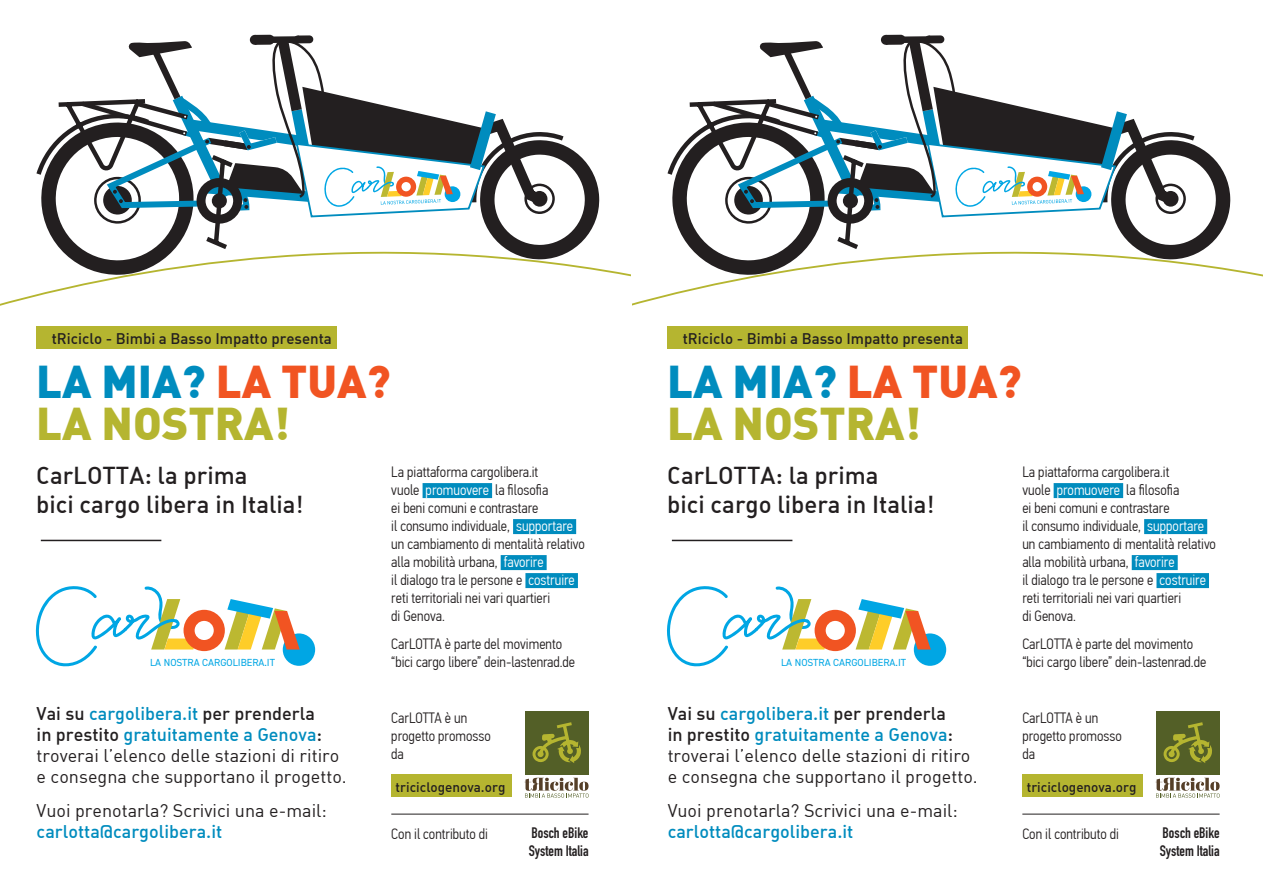
<style>
.page{position:relative;width:1263px;height:893px;background:#fff}
.page>*{position:absolute;margin:0;border:0;box-sizing:border-box;transform-origin:0 0}
.t1{font:45px/42px "DIN Black Alternate";color:#b5b530}
.t2{font:24px/28.8px "DIN Medium Alternate";color:#231f20}
.t3{font:18px/21px "DIN";color:#231f20}
.t4{font:18px/21px "DIN Medium Alternate";color:#008cbe}
.t5{font:15.15px "DIN Medium Alternate";color:#231f20}
.t6{font:300 15px/18px "PF Din Text Cond Pro";color:#231f20}
.t7{font:700 15px/18px "DIN Condensed";color:#231f20}
.t8{font:13.5px "DIN Medium Alternate";color:#231f20}
.t9{font:10.2px "DIN2014";color:#00a6e4}
.s1{color:#008cbe}
.s2{color:#f15422}
.s3{color:#fff}
.s4{color:#231f20}
</style>
<div class="page">
<div style="left:667px;top:327px;width:300px;height:22px;background:#b5b530"></div>
<div style="left:36px;top:327px;width:300px;height:22px;background:#b5b530"></div>
<div style="left:1022px;top:775px;width:121px;height:22px;background:#b5b530"></div>
<div style="left:391px;top:775px;width:121px;height:22px;background:#b5b530"></div>
<div style="left:1054px;top:483px;width:69px;height:15px;background:#008cbe"></div>
<div style="left:1144px;top:519px;width:63px;height:15px;background:#008cbe"></div>
<div style="left:1132px;top:555px;width:46px;height:15px;background:#008cbe"></div>
<div style="left:1156px;top:573px;width:53px;height:15px;background:#008cbe"></div>
<div style="left:423px;top:483px;width:69px;height:15px;background:#008cbe"></div>
<div style="left:513px;top:519px;width:63px;height:15px;background:#008cbe"></div>
<div style="left:501px;top:555px;width:46px;height:15px;background:#008cbe"></div>
<div style="left:525px;top:573px;width:53px;height:15px;background:#008cbe"></div>
<svg style="left:667px;top:34px;width:572px;height:250px"></svg>
<svg style="left:36px;top:34px;width:572px;height:250px"></svg>
<hr style="left:672px;top:540px;width:120px;height:1px;background:#231f20">
<hr style="left:41px;top:540px;width:120px;height:1px;background:#231f20">
<hr style="left:1022px;top:814px;width:197px;height:1px;background:#231f20">
<hr style="left:391px;top:814px;width:197px;height:1px;background:#231f20">
<div style="left:1156px;top:711px;width:63px;height:64px;background:#535f27"></div>
<svg style="left:1163px;top:722px;width:49px;height:41px"></svg>
<svg style="left:1155px;top:778px;width:64px;height:20px"></svg>
<div style="left:525px;top:711px;width:63px;height:64px;background:#535f27"></div>
<svg style="left:532px;top:722px;width:49px;height:41px"></svg>
<svg style="left:524px;top:778px;width:64px;height:20px"></svg>
<div style="left:914px;top:633px;width:32px;height:33px;background:#00a6e4;border-radius:50%"></div>
<svg style="left:667px;top:586px;width:264px;height:81px"></svg>
<div style="left:283px;top:633px;width:32px;height:33px;background:#00a6e4;border-radius:50%"></div>
<svg style="left:35px;top:586px;width:265px;height:81px"></svg>
<p class="t5" style="left:52px;top:329px;width:282px">tRiciclo - Bimbi a Basso Impatto presenta</p>
<p class="t5" style="left:683px;top:329px;width:282px">tRiciclo - Bimbi a Basso Impatto presenta</p>
<h1 class="t1" style="left:36px;top:358px;width:356px"><span class="s1">LA MIA?</span> <span class="s2">LA TUA?<br></span>LA NOSTRA!</h1>
<h2 class="t2" style="left:36px;top:460px;width:269px">CarLOTTA: la prima<br>bici cargo libera in Italia!</h2>
<p class="t6" style="left:391px;top:463px;width:195px">La piattaforma cargolibera.it<br>vuole <span class="s3">promuovere</span> la filosofia<br>ei beni comuni e contrastare<br>il consumo individuale, <span class="s3">supportare </span>un cambiamento di mentalità relativo alla mobilità urbana, <span class="s3">favorire<br></span>il dialogo tra le persone e <span class="s3">costruire </span>reti territoriali nei vari quartieri<br>di Genova.</p>
<h1 class="t1" style="left:667px;top:358px;width:356px"><span class="s1">LA MIA?</span> <span class="s2">LA TUA?<br></span>LA NOSTRA!</h1>
<h2 class="t2" style="left:667px;top:460px;width:269px">CarLOTTA: la prima<br>bici cargo libera in Italia!</h2>
<p class="t6" style="left:1022px;top:463px;width:195px">La piattaforma cargolibera.it<br>vuole <span class="s3">promuovere</span> la filosofia<br>ei beni comuni e contrastare<br>il consumo individuale, <span class="s3">supportare </span>un cambiamento di mentalità relativo alla mobilità urbana, <span class="s3">favorire<br></span>il dialogo tra le persone e <span class="s3">costruire </span>reti territoriali nei vari quartieri<br>di Genova.</p>
<p class="t6" style="left:391px;top:635px;width:185px">CarLOTTA è parte del movimento “bici cargo libere” dein-lastenrad.de</p>
<p class="t9" style="left:150px;top:656px;width:127px">LA NOSTRA CARGOLIBERA.IT</p>
<p class="t9" style="left:781px;top:656px;width:127px">LA NOSTRA CARGOLIBERA.IT</p>
<p class="t6" style="left:1022px;top:635px;width:185px">CarLOTTA è parte del movimento “bici cargo libere” dein-lastenrad.de</p>
<p class="t4" style="left:37px;top:703px;width:287px"><span class="s4">Vai su</span> cargolibera.it <span class="s4">per prenderla in prestito</span> gratuitamente a Genova<span class="s4">:</span></p>
<p class="t3" style="left:37px;top:745px;width:312px">troverai l’elenco delle stazioni di ritiro e consegna che supportano il progetto.</p>
<p class="t3" style="left:37px;top:800px;width:292px">Vuoi prenotarla? Scrivici una e-mail:</p>
<p class="t4" style="left:37px;top:820px;width:187px">carlotta@cargolibera.it</p>
<p class="t4" style="left:668px;top:702px;width:287px"><span class="s4">Vai su</span> cargolibera.it <span class="s4">per prenderla in prestito</span> gratuitamente a Genova<span class="s4">:</span></p>
<p class="t3" style="left:668px;top:745px;width:312px">troverai l’elenco delle stazioni di ritiro e consegna che supportano il progetto.</p>
<p class="t3" style="left:668px;top:800px;width:292px">Vuoi prenotarla? Scrivici una e-mail:</p>
<p class="t4" style="left:668px;top:820px;width:187px">carlotta@cargolibera.it</p>
<p class="t6" style="left:391px;top:708px;width:101px">CarLOTTA è un progetto promosso da</p>
<p class="t6" style="left:1022px;top:708px;width:101px">CarLOTTA è un progetto promosso da</p>
<p class="t8" style="left:396px;top:778px;width:111px">triciclogenova.org</p>
<p class="t8" style="left:1027px;top:778px;width:111px">triciclogenova.org</p>
<p class="t7" style="left:529px;top:824px;width:61px">Bosch eBike<br>System Italia</p>
<p class="t6" style="left:391px;top:825px;width:98px">Con il contributo di</p>
<p class="t6" style="left:1022px;top:825px;width:98px">Con il contributo di</p>
<p class="t7" style="left:1160px;top:824px;width:61px">Bosch eBike<br>System Italia</p>
</div>
